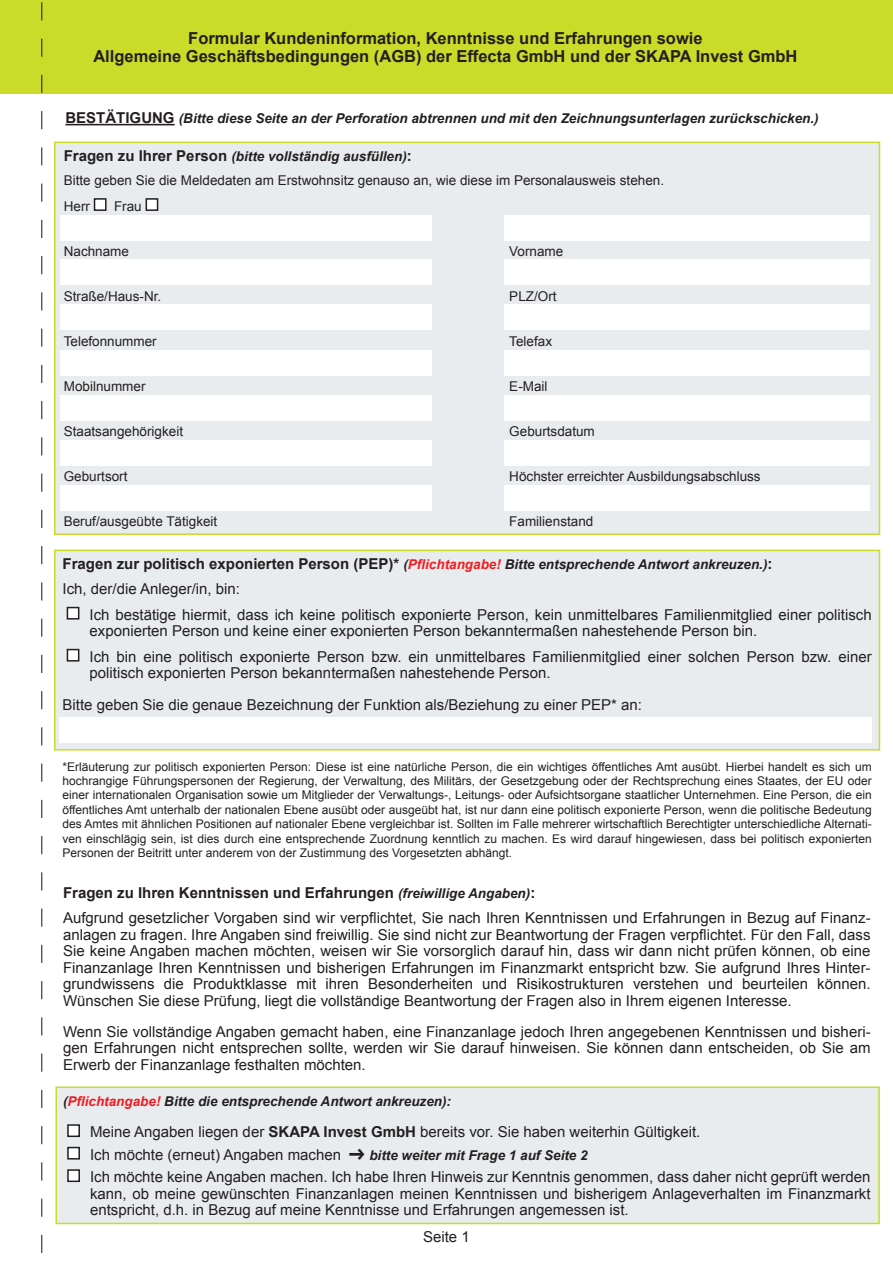
<style>
.page{position:relative;width:893px;height:1263px;background:#fff}
.page>*{position:absolute;margin:0;border:0;box-sizing:border-box;transform-origin:0 0}
.t1{font:700 16.5px/18px "Arial";color:#231f20;text-align:center}
.t2{font:15px/16.5px "Arial";color:#231f20}
.t3{font:700 15px/25px "Arial";color:#231f20}
.t4{font:13.5px/23.5px "Arial";color:#231f20}
.t5{font:italic 700 13.5px "Arial";color:#231f20}
.t6{font:12px/14.4px "Arial";color:#231f20;text-align:justify}
.s1{font-style:normal;font-size:15px}
.s2{font-weight:700;font-size:15px}
.s3{font-weight:700;font-style:italic}
.s4{font-style:italic;font-size:13.5px}
.s5{font-style:italic;font-size:13.5px;color:#ee1d23}
.s6{font-weight:400}
.s7{font-weight:700}
.s8{font-weight:700;font-style:italic;font-size:13.5px}
.s9{color:#ee1d23}
</style>
<div class="page">
<div style="left:54px;top:142px;width:826px;height:393px;background:#e9ecee;border:2px solid #cadb2a"></div>
<div style="left:95px;top:199px;width:11px;height:11px;background:#fff"></div>
<div style="left:94px;top:198px;width:13px;height:13px;border:2px solid #231f20"></div>
<div style="left:146px;top:199px;width:12px;height:11px;background:#fff"></div>
<div style="left:146px;top:198px;width:12px;height:13px;border:2px solid #231f20"></div>
<div style="left:56px;top:1087px;width:823px;height:136px;background:#e9ecee"></div>
<div style="left:56px;top:1086px;width:824px;height:138px;border:2px solid #cadb2a"></div>
<div style="left:0;top:0;width:893px;height:94px;background:#cadb2a"></div>
<hr style="left:65px;top:124px;width:110px;height:1px;background:#231f20">
<div style="left:54px;top:550px;width:826px;height:200px;background:#e9ecee;border:2px solid #cadb2a"></div>
<div style="left:67px;top:607px;width:12px;height:12px;background:#fff"></div>
<div style="left:67px;top:607px;width:12px;height:12px;border:2px solid #231f20"></div>
<div style="left:67px;top:649px;width:12px;height:12px;background:#fff"></div>
<div style="left:67px;top:649px;width:12px;height:12px;border:2px solid #231f20"></div>
<div style="left:68px;top:1125px;width:11px;height:11px;background:#fff"></div>
<div style="left:67px;top:1124px;width:13px;height:13px;border:2px solid #231f20"></div>
<div style="left:68px;top:1147px;width:11px;height:12px;background:#fff"></div>
<div style="left:67px;top:1147px;width:13px;height:12px;border:2px solid #231f20"></div>
<div style="left:68px;top:1170px;width:11px;height:11px;background:#fff"></div>
<div style="left:67px;top:1169px;width:13px;height:13px;border:2px solid #231f20"></div>
<div style="left:504px;top:259px;width:366px;height:25px;background:#fff"></div>
<div style="left:60px;top:259px;width:372px;height:25px;background:#fff"></div>
<div style="left:504px;top:304px;width:366px;height:26px;background:#fff"></div>
<div style="left:60px;top:304px;width:372px;height:26px;background:#fff"></div>
<div style="left:504px;top:350px;width:366px;height:26px;background:#fff"></div>
<div style="left:60px;top:350px;width:372px;height:26px;background:#fff"></div>
<div style="left:504px;top:395px;width:366px;height:26px;background:#fff"></div>
<div style="left:60px;top:395px;width:372px;height:26px;background:#fff"></div>
<div style="left:504px;top:441px;width:366px;height:25px;background:#fff"></div>
<div style="left:60px;top:441px;width:372px;height:25px;background:#fff"></div>
<div style="left:504px;top:486px;width:366px;height:25px;background:#fff"></div>
<div style="left:60px;top:486px;width:372px;height:25px;background:#fff"></div>
<div style="left:504px;top:215px;width:366px;height:26px;background:#fff"></div>
<div style="left:60px;top:215px;width:372px;height:26px;background:#fff"></div>
<div style="left:59px;top:717px;width:812px;height:26px;background:#fff"></div>
<svg style="left:41px;top:2px;width:1px;height:1251px"></svg>
<p class="t1" style="left:93px;top:30px;width:706px">Formular Kundeninformation, Kenntnisse und Erfahrungen sowie<br>Allgemeine Geschäftsbedingungen (AGB) der Effecta GmbH und der SKAPA Invest GmbH</p>
<p class="t5" style="left:65px;top:110px;width:755px"><span class="s1">BESTÄTIGUNG</span> (Bitte diese Seite an der Perforation abtrennen und mit den Zeichnungsunterlagen zurückschicken.)</p>
<p class="t4" style="left:64px;top:145px;width:602px"><span class="s2">Fragen zu Ihrer Person</span> <span class="s3">(bitte vollständig ausfüllen)</span><span class="s2">:<br></span>Bitte geben Sie die Meldedaten am Erstwohnsitz genauso an, wie diese im Personalausweis stehen.</p>
<p class="t4" style="left:64px;top:195px;width:28px">Herr</p>
<p class="t4" style="left:114px;top:195px;width:29px">Frau</p>
<p class="t4" style="left:64px;top:240px;width:67px">Nachname</p>
<p class="t4" style="left:509px;top:240px;width:56px">Vorname</p>
<p class="t4" style="left:64px;top:285px;width:99px">Straße/Haus-Nr.</p>
<p class="t4" style="left:509px;top:285px;width:49px">PLZ/Ort</p>
<p class="t4" style="left:64px;top:330px;width:95px">Telefonnummer</p>
<p class="t4" style="left:509px;top:330px;width:44px">Telefax</p>
<p class="t4" style="left:64px;top:375px;width:83px">Mobilnummer</p>
<p class="t4" style="left:509px;top:375px;width:40px">E-Mail</p>
<p class="t4" style="left:64px;top:420px;width:121px">Staatsangehörigkeit</p>
<p class="t4" style="left:509px;top:420px;width:87px">Geburtsdatum</p>
<p class="t4" style="left:64px;top:465px;width:65px">Geburtsort</p>
<p class="t4" style="left:509px;top:465px;width:253px">Höchster erreichter Ausbildungsabschluss</p>
<p class="t4" style="left:64px;top:509px;width:155px">Beruf/ausgeübte Tätigkeit</p>
<p class="t4" style="left:509px;top:509px;width:86px">Familienstand</p>
<p class="t3" style="left:63px;top:552px;width:711px">Fragen zur politisch exponierten Person (PEP)* <span class="s4">(</span><span class="s5">Pflichtangabe!</span> <span class="s4">Bitte entsprechende Antwort ankreuzen.)</span>:<br><span class="s6">Ich, der/die Anleger/in, bin:</span></p>
<p class="t2" style="left:90px;top:606px;width:784px">Ich bestätige hiermit, dass ich keine politisch exponierte Person, kein unmittelbares Familienmitglied einer politisch exponierten Person und keine einer exponierten Person bekanntermaßen nahestehende Person bin.</p>
<p class="t2" style="left:90px;top:648px;width:784px">Ich bin eine politisch exponierte Person bzw. ein unmittelbares Familienmitglied einer solchen Person bzw. einer politisch exponierten Person bekanntermaßen nahestehende Person.</p>
<p class="t2" style="left:63px;top:696px;width:581px">Bitte geben Sie die genaue Bezeichnung der Funktion als/Beziehung zu einer PEP* an:</p>
<p class="t6" style="left:63px;top:759px;width:811px">*Erläuterung zur politisch exponierten Person: Diese ist eine natürliche Person, die ein wichtiges öffentliches Amt ausübt. Hierbei handelt es sich um hochrangige Führungspersonen der Regierung, der Verwaltung, des Militärs, der Gesetzgebung oder der Rechtsprechung eines Staates, der EU oder einer internationalen Organisation sowie um Mitglieder der Verwaltungs-, Leitungs- oder Aufsichtsorgane staatlicher Unternehmen. Eine Person, die ein öffentliches Amt unterhalb der nationalen Ebene ausübt oder ausgeübt hat, ist nur dann eine politisch exponierte Person, wenn die politische Bedeutung des Amtes mit ähnlichen Positionen auf nationaler Ebene vergleichbar ist. Sollten im Falle mehrerer wirtschaftlich Berechtigter unterschiedliche Alternati&shy;ven einschlägig sein, ist dies durch eine entsprechende Zuordnung kenntlich zu machen. Es wird darauf hingewiesen, dass bei politisch exponierten Personen der Beitritt unter anderem von der Zustimmung des Vorgesetzten abhängt.</p>
<p class="t2" style="left:63px;top:881px;width:809px;line-height:25px"><span class="s7">Fragen zu Ihren Kenntnissen und Erfahrungen</span> <span class="s8">(freiwillige Angaben)</span><span class="s7">:<br></span>Aufgrund gesetzlicher Vorgaben sind wir verpflichtet, Sie nach Ihren Kenntnissen und Erfahrungen in Bezug auf Finanz-</p>
<p class="t2" style="left:63px;top:926px;width:809px;text-align:justify">anlagen zu fragen. Ihre Angaben sind freiwillig. Sie sind nicht zur Beantwortung der Fragen verpflichtet. Für den Fall, dass Sie keine Angaben machen möchten, weisen wir Sie vorsorglich darauf hin, dass wir dann nicht prüfen können, ob eine Finanzanlage Ihren Kenntnissen und bisherigen Erfahrungen im Finanzmarkt entspricht bzw. Sie aufgrund Ihres Hinter&shy;grundwissens die Produktklasse mit ihren Besonderheiten und Risikostrukturen verstehen und beurteilen können.<br>Wünschen Sie diese Prüfung, liegt die vollständige Beantwortung der Fragen also in Ihrem eigenen Interesse.</p>
<p class="t2" style="left:63px;top:1023px;width:809px;text-align:justify">Wenn Sie vollständige Angaben gemacht haben, eine Finanzanlage jedoch Ihren angegebenen Kenntnissen und bisheri&shy;gen Erfahrungen nicht entsprechen sollte, werden wir Sie darauf hinweisen. Sie können dann entscheiden, ob Sie am Erwerb der Finanzanlage festhalten möchten.</p>
<p class="t5" style="left:63px;top:1092px;width:390px">(<span class="s9">Pflichtangabe!</span> Bitte die entsprechende Antwort ankreuzen):</p>
<p class="t2" style="left:90px;top:1121px;width:612px;line-height:22.5px">Meine Angaben liegen der <span class="s7">SKAPA Invest GmbH</span> bereits vor. Sie haben weiterhin Gültigkeit.<br>Ich möchte (erneut) Angaben machen</p>
<p class="t5" style="left:369px;top:1146px;width:220px">bitte weiter mit Frage 1 auf Seite 2</p>
<p class="t2" style="left:90px;top:1169px;width:782px;text-align:justify">Ich möchte keine Angaben machen. Ich habe Ihren Hinweis zur Kenntnis genommen, dass daher nicht geprüft werden kann, ob meine gewünschten Finanzanlagen meinen Kenntnissen und bisherigem Anlageverhalten im Finanzmarkt entspricht, d.h. in Bezug auf meine Kenntnisse und Erfahrungen angemessen ist.</p>
<p class="t2" style="left:423px;top:1228px;width:48px">Seite 1</p>
</div>
